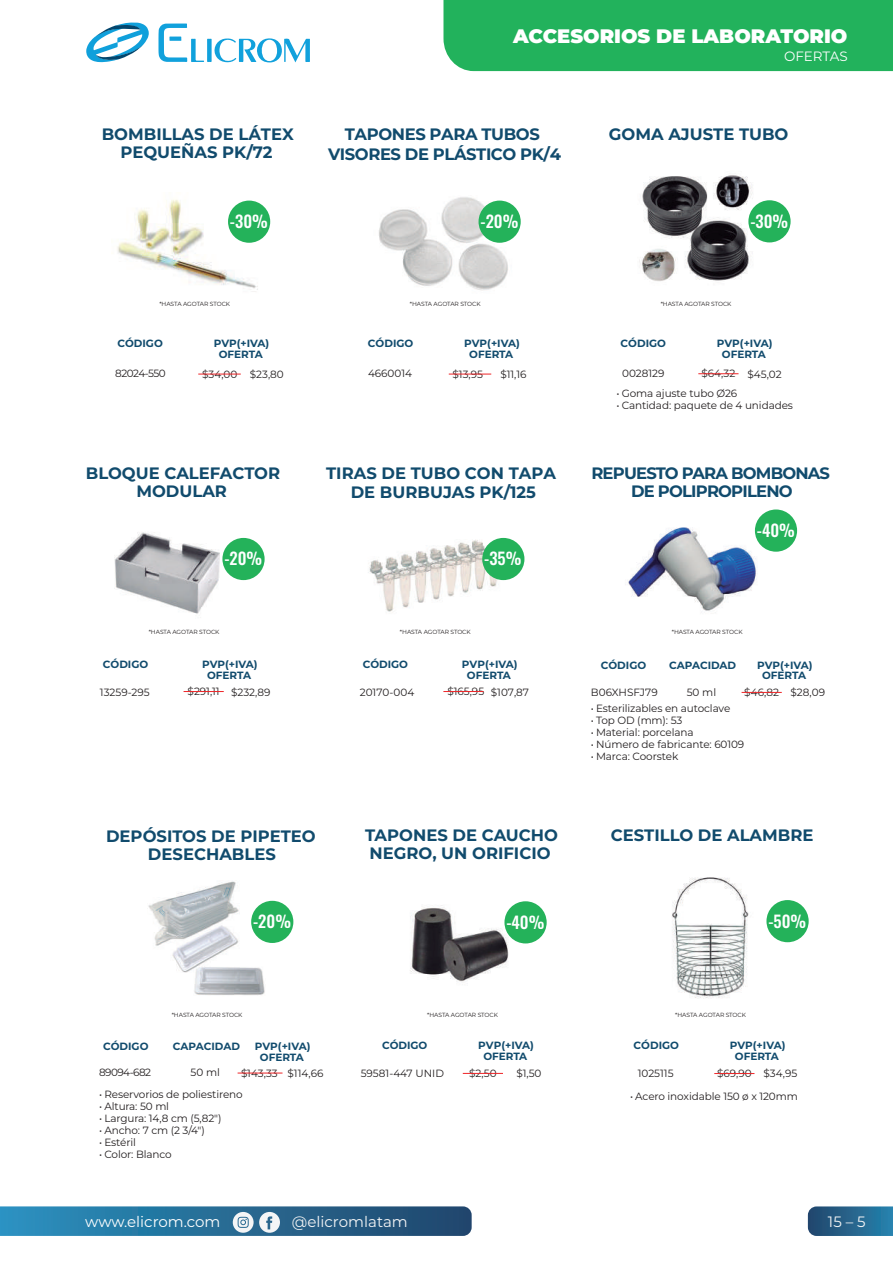
<style>
.page{position:relative;width:893px;height:1263px;background:#fff}
.page>*{position:absolute;margin:0;border:0;box-sizing:border-box;transform-origin:0 0}
.t1{font:900 19.5px "Montserrat";color:#fff}
.t2{font:700 16.5px/18px "Montserrat";color:#114b6d;text-align:center}
.t3{font:700 16.5px/19.6px "Montserrat";letter-spacing:-.025em;color:#114b6d;text-align:center}
.t4{font:16.5px "Oswald";color:#fff}
.t5{font:700 16.5px/18px "Montserrat";letter-spacing:-.05em;color:#114b6d;text-align:center}
.t6{font:15px "Montserrat";color:#f4f5f6}
.t7{font:15px "Montserrat";color:#fff}
.t8{font:13.5px "Montserrat";color:#fff}
.t9{font:10.5px "Montserrat";letter-spacing:-.01em;color:#231f20}
.t10{font:700 10.5px/10.5px "Montserrat";color:#114b6d;text-align:center}
.t11{font:10.5px "Montserrat";letter-spacing:-.05em;color:#231f20}
.t12{font:6px "Montserrat";letter-spacing:-.02em;color:#231f20}
</style>
<div class="page">
<img style="left:379px;top:197px;width:141px;height:94px">
<img style="left:368px;top:537px;width:142px;height:75px">
<img style="left:639px;top:175px;width:125px;height:107px">
<img style="left:672px;top:877px;width:116px;height:122px">
<img style="left:627px;top:512px;width:138px;height:99px">
<div style="left:443px;top:0;width:450px;height:71px;background:#22b25c"></div>
<svg style="left:86px;top:22px;width:63px;height:40px"></svg>
<svg style="left:158px;top:24px;width:152px;height:39px"></svg>
<svg style="left:808px;top:1206px;width:85px;height:30px;background:#2b6890"></svg>
<svg style="left:0;top:1206px;width:472px;height:30px;background:#32739a"></svg>
<hr style="left:184px;top:691px;width:40px;height:1px;background:#ee2528">
<div style="left:222px;top:538px;width:43px;height:42px;background:#24b25a;border-radius:50%"></div>
<hr style="left:742px;top:692px;width:40px;height:1px;background:#ee2528">
<div style="left:755px;top:509px;width:42px;height:43px;background:#24b25a;border-radius:50%"></div>
<hr style="left:238px;top:1073px;width:44px;height:1px;background:#ee2528">
<div style="left:251px;top:901px;width:42px;height:42px;background:#24b25a;border-radius:50%"></div>
<hr style="left:463px;top:1073px;width:40px;height:1px;background:#ee2528">
<div style="left:504px;top:901px;width:43px;height:42px;background:#24b25a;border-radius:50%"></div>
<hr style="left:198px;top:374px;width:43px;height:1px;background:#ee2528">
<div style="left:228px;top:201px;width:42px;height:42px;background:#24b25a;border-radius:50%"></div>
<img style="left:117px;top:199px;width:143px;height:93px">
<hr style="left:449px;top:374px;width:42px;height:1px;background:#ee2528">
<div style="left:479px;top:201px;width:42px;height:42px;background:#24b25a;border-radius:50%"></div>
<hr style="left:698px;top:373px;width:40px;height:1px;background:#ee2528">
<div style="left:748px;top:200px;width:43px;height:42px;background:#24b25a;border-radius:50%"></div>
<img style="left:115px;top:532px;width:105px;height:82px">
<hr style="left:443px;top:691px;width:41px;height:1px;background:#ee2528">
<div style="left:482px;top:538px;width:42px;height:42px;background:#24b25a;border-radius:50%"></div>
<img style="left:148px;top:881px;width:118px;height:114px">
<img style="left:410px;top:905px;width:100px;height:77px">
<hr style="left:714px;top:1073px;width:40px;height:1px;background:#ee2528">
<div style="left:766px;top:900px;width:43px;height:42px;background:#24b25a;border-radius:50%"></div>
<h1 class="t1" style="left:513px;top:21px;width:336px">ACCESORIOS DE LABORATORIO</h1>
<h2 class="t2" style="left:102px;top:124px;width:194px">BOMBILLAS DE LÁTEX<br>PEQUEÑAS PK/72</h2>
<h2 class="t4" style="left:230px;top:207px;width:39px">-30%</h2>
<h2 class="t3" style="left:328px;top:124px;width:234px">TAPONES PARA TUBOS<br>VISORES DE PLÁSTICO PK/4</h2>
<h2 class="t4" style="left:480px;top:207px;width:39px">-20%</h2>
<p class="t8" style="left:784px;top:47px;width:65px">OFERTAS</p>
<h2 class="t2" style="left:609px;top:124px;width:181px">GOMA AJUSTE TUBO</h2>
<h2 class="t4" style="left:750px;top:206px;width:39px">-30%</h2>
<p class="t12" style="left:159px;top:300px;width:72px">*HASTA AGOTAR STOCK</p>
<p class="t12" style="left:661px;top:300px;width:72px">*HASTA AGOTAR STOCK</p>
<p class="t12" style="left:410px;top:300px;width:72px">*HASTA AGOTAR STOCK</p>
<p class="t10" style="left:117px;top:338px;width:47px">CÓDIGO</p>
<p class="t11" style="left:115px;top:367px;width:52px">82024-550</p>
<p class="t10" style="left:214px;top:338px;width:57px">PVP(+IVA)<br>OFERTA</p>
<p class="t9" style="left:202px;top:367px;width:37px">$34,00</p>
<p class="t9" style="left:250px;top:367px;width:36px">$23,80</p>
<p class="t10" style="left:368px;top:338px;width:47px">CÓDIGO</p>
<p class="t9" style="left:368px;top:367px;width:46px">4660014</p>
<p class="t10" style="left:464px;top:338px;width:57px">PVP(+IVA)<br>OFERTA</p>
<p class="t9" style="left:453px;top:367px;width:32px">$13,95</p>
<p class="t9" style="left:500px;top:367px;width:28px">$11,16</p>
<p class="t10" style="left:621px;top:338px;width:47px">CÓDIGO</p>
<p class="t9" style="left:622px;top:366px;width:44px">0028129</p>
<p class="t10" style="left:717px;top:338px;width:57px">PVP(+IVA)<br>OFERTA</p>
<p class="t9" style="left:701px;top:366px;width:35px">$64,32</p>
<p class="t9" style="left:747px;top:367px;width:36px">$45,02</p>
<p class="t9" style="left:617px;top:386px;width:122px">• Goma ajuste tubo Ø26</p>
<p class="t9" style="left:617px;top:398px;width:178px">• Cantidad: paquete de 4 unidades</p>
<h2 class="t2" style="left:86px;top:463px;width:196px">BLOQUE CALEFACTOR<br>MODULAR</h2>
<h2 class="t2" style="left:326px;top:462px;width:231px;line-height:19.6px">TIRAS DE TUBO CON TAPA<br>DE BURBUJAS PK/125</h2>
<h2 class="t5" style="left:591px;top:463px;width:240px">REPUESTO PARA BOMBONAS<br>DE POLIPROPILENO</h2>
<h2 class="t4" style="left:757px;top:515px;width:39px">-40%</h2>
<h2 class="t4" style="left:224px;top:544px;width:39px">-20%</h2>
<h2 class="t4" style="left:484px;top:544px;width:39px">-35%</h2>
<p class="t12" style="left:149px;top:628px;width:72px">*HASTA AGOTAR STOCK</p>
<p class="t12" style="left:672px;top:628px;width:72px">*HASTA AGOTAR STOCK</p>
<p class="t12" style="left:400px;top:628px;width:72px">*HASTA AGOTAR STOCK</p>
<p class="t10" style="left:103px;top:659px;width:47px">CÓDIGO</p>
<p class="t9" style="left:100px;top:685px;width:51px">13259-295</p>
<p class="t10" style="left:202px;top:659px;width:57px">PVP(+IVA)<br>OFERTA</p>
<p class="t9" style="left:188px;top:684px;width:34px">$291,11</p>
<p class="t9" style="left:231px;top:685px;width:41px">$232,89</p>
<p class="t10" style="left:363px;top:659px;width:47px">CÓDIGO</p>
<p class="t9" style="left:360px;top:685px;width:56px">20170-004</p>
<p class="t10" style="left:462px;top:659px;width:57px">PVP(+IVA)<br>OFERTA</p>
<p class="t9" style="left:447px;top:684px;width:38px">$165,95</p>
<p class="t9" style="left:491px;top:685px;width:40px">$107,87</p>
<p class="t10" style="left:601px;top:659px;width:47px">CÓDIGO</p>
<p class="t9" style="left:591px;top:685px;width:68px">B06XHSFJ79</p>
<p class="t10" style="left:669px;top:659px;width:68px">CAPACIDAD</p>
<p class="t9" style="left:687px;top:685px;width:31px">50 ml</p>
<p class="t10" style="left:757px;top:659px;width:57px">PVP(+IVA)<br>OFERTA</p>
<p class="t9" style="left:744px;top:685px;width:36px">$46,82</p>
<p class="t9" style="left:790px;top:685px;width:36px">$28,09</p>
<p class="t9" style="left:591px;top:700px;width:141px">• Esterilizables en autoclave</p>
<p class="t9" style="left:591px;top:712px;width:93px">• Top OD (mm): 53</p>
<p class="t9" style="left:591px;top:724px;width:104px">• Material: porcelana</p>
<p class="t9" style="left:591px;top:736px;width:155px">• Número de fabricante: 60109</p>
<p class="t9" style="left:591px;top:748px;width:89px">• Marca: Coorstek</p>
<h2 class="t2" style="left:106px;top:826px;width:211px">DEPÓSITOS DE PIPETEO<br>DESECHABLES</h2>
<h2 class="t2" style="left:365px;top:825px;width:194px;text-align:left">TAPONES DE CAUCHO<br>NEGRO, UN ORIFICIO</h2>
<h2 class="t2" style="left:611px;top:825px;width:204px">CESTILLO DE ALAMBRE</h2>
<h2 class="t4" style="left:253px;top:907px;width:39px">-20%</h2>
<h2 class="t4" style="left:506px;top:907px;width:39px">-40%</h2>
<h2 class="t4" style="left:768px;top:906px;width:39px">-50%</h2>
<p class="t10" style="left:103px;top:1041px;width:47px">CÓDIGO</p>
<p class="t11" style="left:99px;top:1065px;width:54px">89094-682</p>
<p class="t12" style="left:172px;top:1011px;width:72px">*HASTA AGOTAR STOCK</p>
<p class="t12" style="left:427px;top:1011px;width:72px">*HASTA AGOTAR STOCK</p>
<p class="t12" style="left:675px;top:1011px;width:72px">*HASTA AGOTAR STOCK</p>
<p class="t10" style="left:255px;top:1041px;width:57px">PVP(+IVA)<br>OFERTA</p>
<p class="t9" style="left:241px;top:1065px;width:38px">$143,33</p>
<p class="t10" style="left:173px;top:1041px;width:68px">CAPACIDAD</p>
<p class="t9" style="left:190px;top:1065px;width:31px">50 ml</p>
<p class="t9" style="left:288px;top:1066px;width:37px">$114,66</p>
<p class="t10" style="left:382px;top:1040px;width:47px">CÓDIGO</p>
<p class="t9" style="left:361px;top:1066px;width:85px">59581-447 UNID</p>
<p class="t10" style="left:478px;top:1040px;width:57px">PVP(+IVA)<br>OFERTA</p>
<p class="t9" style="left:469px;top:1066px;width:29px">$2,50</p>
<p class="t9" style="left:516px;top:1066px;width:27px">$1,50</p>
<p class="t10" style="left:634px;top:1040px;width:47px">CÓDIGO</p>
<p class="t9" style="left:638px;top:1066px;width:37px">1025115</p>
<p class="t10" style="left:730px;top:1040px;width:57px">PVP(+IVA)<br>OFERTA</p>
<p class="t9" style="left:717px;top:1066px;width:36px">$69,90</p>
<p class="t9" style="left:764px;top:1066px;width:35px">$34,95</p>
<p class="t9" style="left:99px;top:1087px;width:145px">• Reservorios de poliestireno</p>
<p class="t9" style="left:99px;top:1099px;width:71px">• Altura: 50 ml</p>
<p class="t9" style="left:99px;top:1111px;width:124px">• Largura: 14,8 cm (5,82")</p>
<p class="t9" style="left:99px;top:1123px;width:107px">• Ancho: 7 cm (2 3/4")</p>
<p class="t9" style="left:99px;top:1135px;width:38px">• Estéril</p>
<p class="t9" style="left:99px;top:1147px;width:74px">• Color: Blanco</p>
<p class="t9" style="left:630px;top:1088px;width:169px">• Acero inoxidable 150 ø x 120mm</p>
<h3 class="t7" style="left:85px;top:1211px;width:137px">www.elicrom.com</h3>
<h3 class="t6" style="left:292px;top:1211px;width:117px">@elicromlatam</h3>
<h3 class="t6" style="left:828px;top:1212px;width:39px">15 – 5</h3>
</div>
